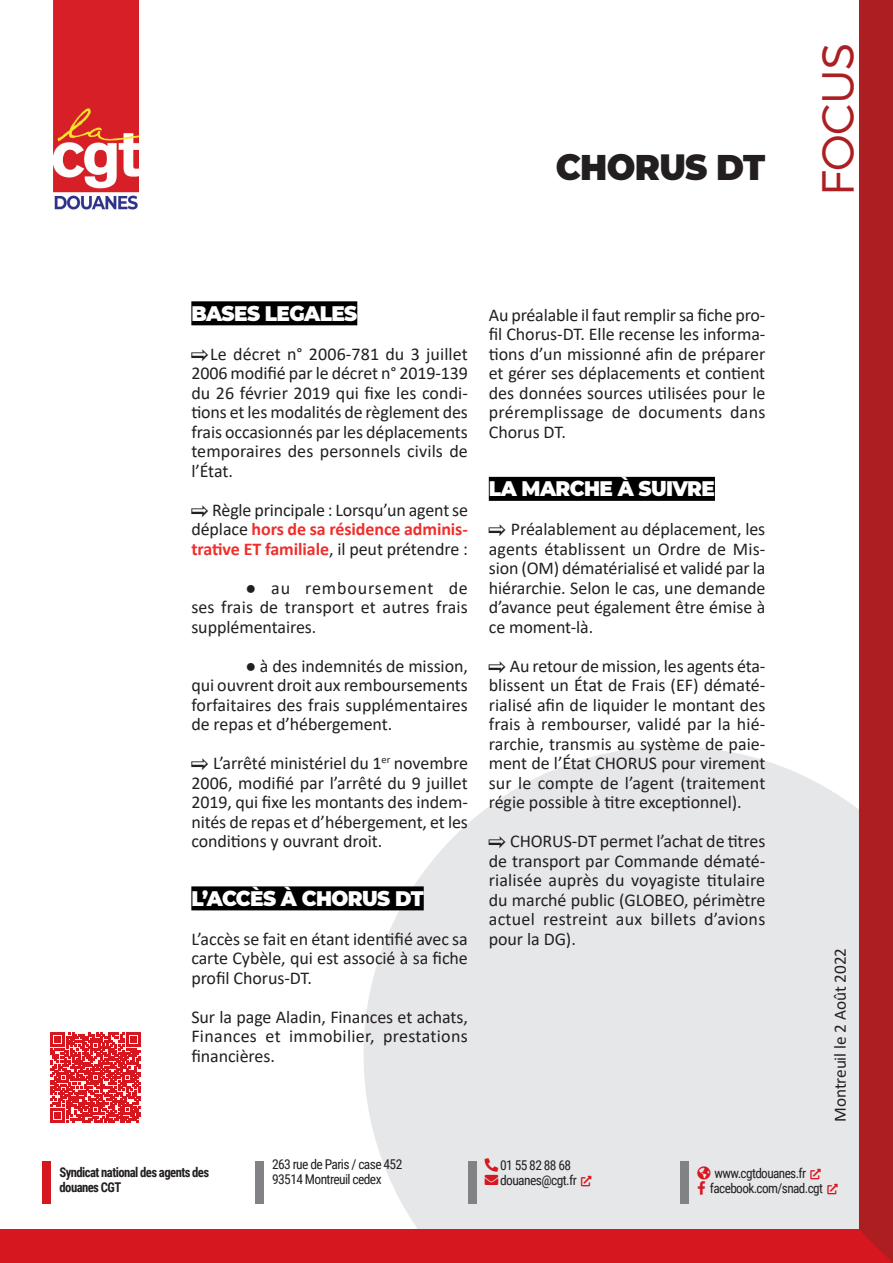
<style>
.page{position:relative;width:893px;height:1263px;background:#fff}
.page>*{position:absolute;margin:0;border:0;box-sizing:border-box;transform-origin:0 0}
.t1{font:300 45px "Montserrat";letter-spacing:-.01em;color:#ad1e22}
.t2{font:900 35.7px "Montserrat";letter-spacing:-.02em;color:#231f20;scale:.95 1}
.t3{font:900 21px "Montserrat";letter-spacing:-.03em;color:#fff;scale:.95 1}
.t4{font:18px/19.5px "Calibri";letter-spacing:-.005em;color:#231f20;text-align:justify}
.t5{font:17.25px "Calibri";letter-spacing:-.005em;color:#231f20}
.t6{font:13.5px/15px "Roboto Condensed";letter-spacing:-.045em;color:#231f20}
.t7{font:700 13.5px/15px "Roboto Condensed";letter-spacing:-.045em;color:#231f20;scale:.94 1}
.s1{font-family:"Pointers"}
.s2{font-weight:700;color:#ee2f2c}
.s3{color:#d7171f}
</style>
<div class="page">
<svg style="left:364px;top:746px;width:495px;height:483px;background:#e8e9eb"></svg>
<div style="left:43px;top:1161px;width:8px;height:42px;background:#d7171f"></div>
<div style="left:255px;top:1161px;width:9px;height:42px;background:#808285"></div>
<div style="left:468px;top:1161px;width:8px;height:42px;background:#808285"></div>
<div style="left:680px;top:1161px;width:9px;height:42px;background:#808285"></div>
<div style="left:0;top:1229px;width:893px;height:34px;background:#d7171f"></div>
<div style="left:859px;top:0;width:34px;height:1263px;background:#ad1e22"></div>
<img style="left:53px;top:0;width:85px;height:210px">
<div style="left:191px;top:301px;width:166px;height:24px;background:#000"></div>
<div style="left:191px;top:886px;width:233px;height:24px;background:#000"></div>
<div style="left:489px;top:477px;width:226px;height:24px;background:#000"></div>
<svg style="left:51px;top:1032px;width:90px;height:90px"></svg>
<svg style="left:485px;top:1158px;width:13px;height:27px"></svg>
<svg style="left:581px;top:1176px;width:10px;height:10px"></svg>
<svg style="left:811px;top:1168px;width:10px;height:11px"></svg>
<svg style="left:697px;top:1166px;width:13px;height:28px"></svg>
<svg style="left:827px;top:1183px;width:11px;height:11px"></svg>
<h2 class="t2" style="left:556px;top:141px;width:222px">CHORUS DT</h2>
<p class="t3" style="left:191px;top:298px;width:176px">BASES LEGALES</p>
<p class="t4" style="left:191px;top:344px;width:278px"><span class="s1">'</span>Le décret n° 2006-781 du 3 juillet 2006 modifié par le décret n° 2019-139 du 26 février 2019 qui fixe les condi&shy;tions et les modalités de règlement des frais occasionnés par les déplacements temporaires des personnels civils de l’État.</p>
<p class="t4" style="left:191px;top:500px;width:278px"><span class="s1">'</span> Règle principale : Lorsqu’un agent se déplace <span class="s2">hors de sa résidence adminis&shy;trative ET familiale</span>, il peut prétendre :</p>
<p class="t4" style="left:191px;top:578px;width:278px;text-indent:54px">● au remboursement de ses frais de transport et autres frais supplémentaires.</p>
<p class="t4" style="left:191px;top:656px;width:278px;text-indent:54px">● à des indemnités de mission, qui ouvrent droit aux remboursements forfaitaires des frais supplémentaires de repas et d’hébergement.</p>
<p class="t4" style="left:191px;top:753px;width:278px"><span class="s1">'</span> L’arrêté ministériel du 1<sup>er</sup> novembre 2006, modifié par l’arrêté du 9 juillet 2019, qui fixe les montants des indem&shy;nités de repas et d’hébergement, et les conditions y ouvrant droit.</p>
<p class="t3" style="left:191px;top:883px;width:230px">L’ACCÈS À CHORUS DT</p>
<p class="t4" style="left:191px;top:929px;width:278px">L’accès se fait en étant identifié avec sa carte Cybèle, qui est associé à sa fiche profil Chorus-DT.</p>
<p class="t4" style="left:191px;top:1007px;width:278px">Sur la page Aladin, Finances et achats, Finances et immobilier, prestations financières.</p>
<p class="t4" style="left:489px;top:305px;width:278px">Au préalable il faut remplir sa fiche pro&shy;fil Chorus-DT. Elle recense les informa&shy;tions d’un missionné afin de préparer et gérer ses déplacements et contient des données sources utilisées pour le préremplissage de documents dans Chorus DT.</p>
<p class="t3" style="left:489px;top:473px;width:238px">LA MARCHE À SUIVRE</p>
<p class="t4" style="left:489px;top:519px;width:278px"><span class="s1">'</span> Préalablement au déplacement, les agents établissent un Ordre de Mis&shy;sion (OM) dématérialisé et validé par la hiérarchie. Selon le cas, une demande d’avance peut également être émise à ce moment-là.</p>
<p class="t4" style="left:489px;top:656px;width:278px"><span class="s1">'</span> Au retour de mission, les agents éta&shy;blissent un État de Frais (EF) dématé&shy;rialisé afin de liquider le montant des frais à rembourser, validé par la hié&shy;rarchie, transmis au système de paie&shy;ment de l’État CHORUS pour virement sur le compte de l’agent (traitement régie possible à titre exceptionnel).</p>
<p class="t4" style="left:489px;top:831px;width:278px"><span class="s1">'</span> CHORUS-DT permet l’achat de titres de transport par Commande dématé&shy;rialisée auprès du voyagiste titulaire du marché public (GLOBEO, périmètre actuel restreint aux billets d’avions pour la DG).</p>
<h1 class="t1" style="left:810px;top:196px;width:154px;rotate:-90deg">focus</h1>
<p class="t5" style="left:828px;top:1122px;width:175px;rotate:-90deg">Montreuil le 2 Août 2022</p>
<p class="t7" style="left:60px;top:1164px;width:161px">Syndicat national des agents des douanes CGT</p>
<p class="t6" style="left:272px;top:1156px;width:132px">263 rue de Paris / case 452<br>93514 Montreuil cedex</p>
<p class="t6" style="left:500px;top:1157px;width:93px;text-indent:-15px"><span class="s3">□■●▼</span> 01 55 82 88 68 douanes@cgt.fr <span class="s3">▼■●●■●▼</span></p>
<p class="t6" style="left:697px;top:1165px;width:125px"><span class="s3">●□▲</span> www.cgtdouanes.fr <span class="s3">▼■●●■●▼</span></p>
<p class="t6" style="left:697px;top:1180px;width:142px"><span class="s3">□□</span> facebook.com/snad.cgt <span class="s3">▼■●●■●▼</span></p>
</div>
